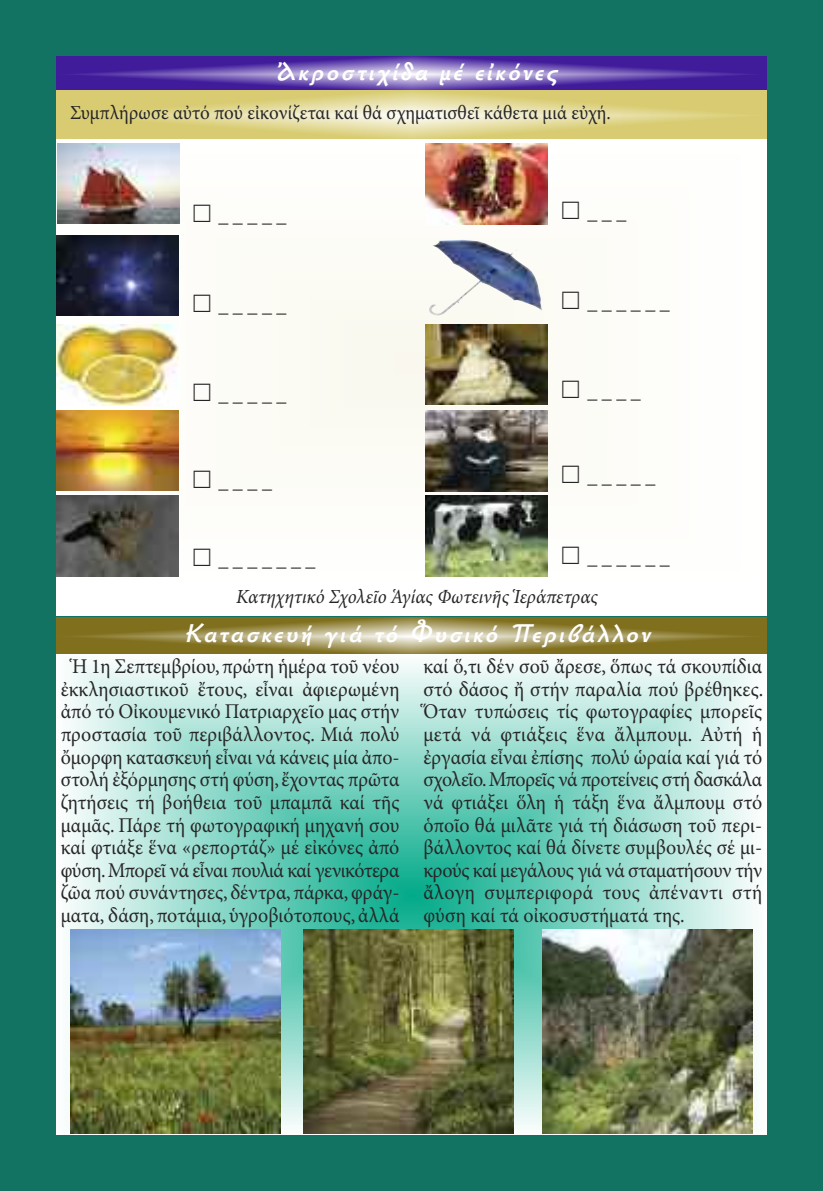
<style>
.page{position:relative;width:823px;height:1191px;background:#fff}
.page>*{position:absolute;margin:0;border:0;box-sizing:border-box;transform-origin:0 0}
.t1{font:italic 26px "Autokratorika Bold Pt";color:#fff}
.t2{font:21px/22.6px "Minion Pro";color:#272627;text-align:center;scale:.95 1}
.t3{font:20px "Minion Pro";color:#272627;scale:.95 1}
.t4{font:italic 20px "Minion Pro";letter-spacing:-.005em;color:#272627;scale:.95 1}
</style>
<div class="page">
<div style="left:1px;top:0;width:821px;height:1190px;background:#127362"></div>
<div style="left:57px;top:138px;width:708px;height:447px;background:#fdfdf9"></div>
<svg style="left:57px;top:57px;width:708px;height:34px;background:#674bac"></svg>
<img style="left:58px;top:143px;width:121px;height:81px">
<svg style="left:57px;top:91px;width:708px;height:48px;background:#dfd48a"></svg>
<img style="left:57px;top:235px;width:122px;height:81px">
<img style="left:57px;top:324px;width:122px;height:81px">
<img style="left:57px;top:410px;width:122px;height:81px">
<img style="left:57px;top:495px;width:122px;height:81px">
<img style="left:425px;top:144px;width:122px;height:80px">
<img style="left:429px;top:240px;width:112px;height:75px">
<img style="left:425px;top:325px;width:122px;height:80px">
<img style="left:425px;top:410px;width:122px;height:81px">
<img style="left:425px;top:496px;width:122px;height:80px">
<div style="left:57px;top:580px;width:708px;height:36px;background:#fff"></div>
<svg style="left:57px;top:617px;width:708px;height:37px;background:#978946"></svg>
<svg style="left:57px;top:654px;width:708px;height:480px;background:#a5e0d5"></svg>
<img style="left:71px;top:929px;width:209px;height:204px">
<img style="left:303px;top:929px;width:210px;height:204px">
<img style="left:542px;top:929px;width:209px;height:204px">
<p class="t1" style="left:277px;top:57px;width:288px">Ἀκροστιχίδα μέ εἰκόνες</p>
<p class="t3" style="left:70px;top:105px;width:570px">Συμπλήρωσε αὐτό πού εἰκονίζεται καί θά σχηματισθεῖ κάθετα μιά εὐχή.</p>
<p class="t2" style="left:190px;top:206px;width:102px">□_____</p>
<p class="t2" style="left:559px;top:203px;width:72px">□___</p>
<p class="t2" style="left:190px;top:296px;width:102px">□_____</p>
<p class="t2" style="left:559px;top:292px;width:118px">□______</p>
<p class="t2" style="left:190px;top:385px;width:102px">□_____</p>
<p class="t2" style="left:559px;top:382px;width:87px">□____</p>
<p class="t2" style="left:190px;top:471px;width:87px">□____</p>
<p class="t2" style="left:559px;top:467px;width:102px">□_____</p>
<p class="t2" style="left:190px;top:549px;width:133px">□_______</p>
<p class="t2" style="left:559px;top:547px;width:118px">□______</p>
<p class="t4" style="left:236px;top:588px;width:382px">Κατηχητικό Σχολεῖο Ἁγίας Φωτεινῆς Ἱεράπετρας</p>
<p class="t1" style="left:184px;top:619px;width:473px">Κατασκευή γιά τό Φυσικό Περιβάλλον</p>
<p class="t2" style="left:61px;top:657px;width:358px">Ἡ 1η Σεπτεμβρίου, πρώτη ἡμέρα τοῦ νέου ἐκκλησιαστικοῦ ἔτους, εἶναι ἀφιερωμένη ἀπό τό Οἰκουμενικό Πατριαρχεῖο μας στήν προστασία τοῦ περιβάλλοντος. Μιά πολύ ὄμορφη κατασκευή εἶναι νά κάνεις μία ἀπο&shy;στολή ἐξόρμησης στή φύση, ἔχοντας πρῶτα ζητήσεις τή βοήθεια τοῦ μπαμπᾶ καί τῆς μαμᾶς. Πάρε τή φωτογραφική μηχανή σου καί φτιάξε ἕνα «ρεπορτάζ» μέ εἰκόνες ἀπό φύση.Μπορεῖ νά εἶναι πουλιά καί γενικότερα ζῶα πού συνάντησες, δέντρα, πάρκα,φράγ&shy;ματα, δάση, ποτάμια, ὑγροβιότοπους, ἀλλά</p>
<p class="t2" style="left:423px;top:657px;width:359px;text-align:justify">καί ὅ,τι δέν σοῦ ἄρεσε, ὅπως τά σκουπίδια στό δάσος ἤ στήν παραλία πού βρέθηκες.<br>Ὅταν τυπώσεις τίς φωτογραφίες μπορεῖς μετά νά φτιάξεις ἕνα ἄλμπουμ. Αὐτή ἡ ἐργασία εἶναι ἐπίσης πολύ ὡραία καί γιά τό σχολεῖο.Μπορεῖς νά προτείνεις στή δασκάλα νά φτιάξει ὅλη ἡ τάξη ἕνα ἄλμπουμ στό ὁποῖο θά μιλᾶτε γιά τή διάσωση τοῦ περι&shy;βάλλοντος καί θά δίνετε συμβουλές σέ μι&shy;κρούς καί μεγάλους γιά νά σταματήσουν τήν ἄλογη συμπεριφορά τους ἀπέναντι στή φύση καί τά οἰκοσυστήματά της.</p>
</div>
